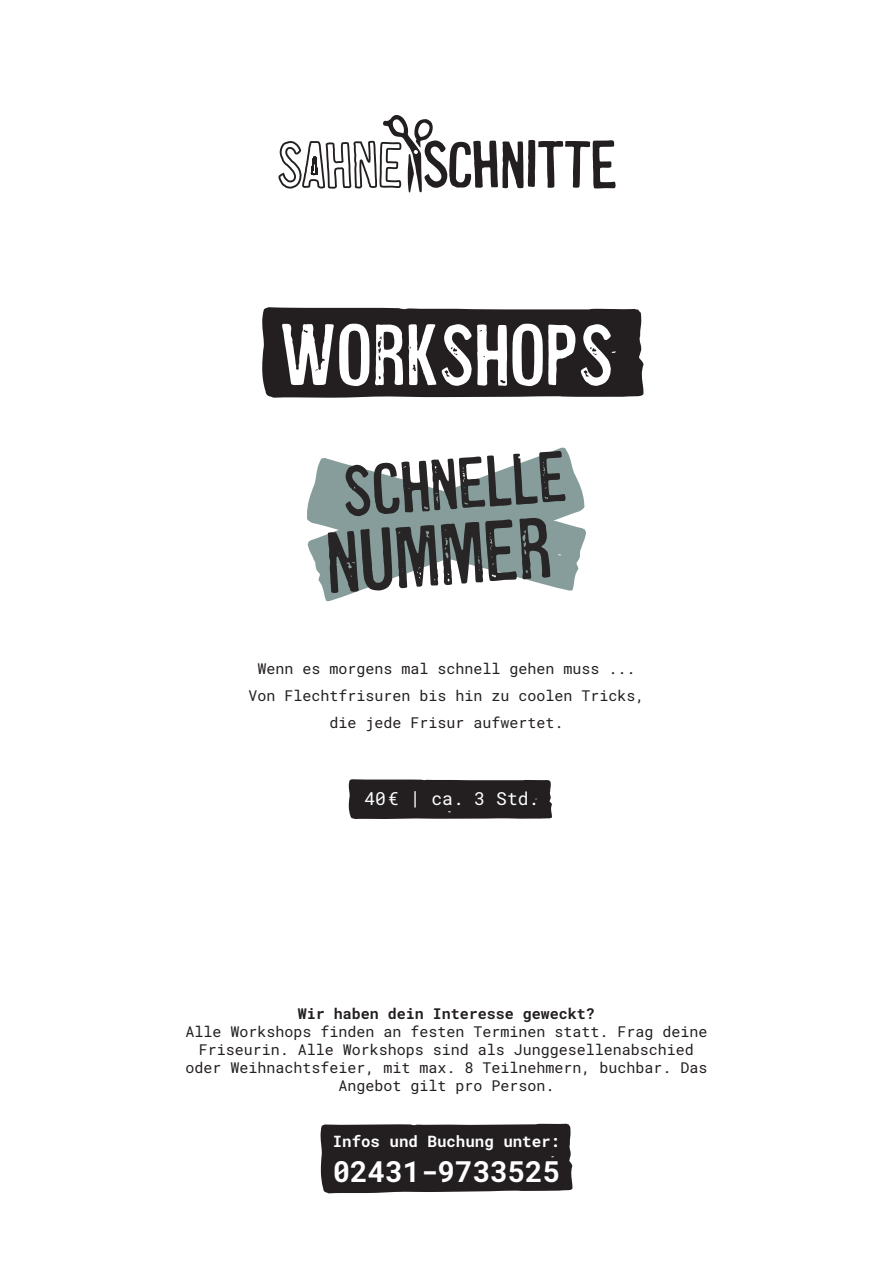
<style>
.page{position:relative;width:893px;height:1263px;background:#fff}
.page>*{position:absolute;margin:0;border:0;box-sizing:border-box;transform-origin:0 0}
.t1{font:90px "Coldsmith Pro";color:#fff}
.t2{font:90px "Coldsmith Pro";color:#282526}
.t3{font:75px "Coldsmith Pro";color:#282526}
.t4{font:29.1px "Roboto Mono";color:#fff}
.t5{font:18px "Roboto Mono";color:#fff}
.t6{font:15.75px "Roboto Mono";color:#fff}
.t7{font:15px/18px "Roboto Mono";color:#231f20;text-align:center}
</style>
<div class="page">
<div style="left:262px;top:307px;width:381px;height:91px;background:#231f20"></div>
<svg style="left:307px;top:447px;width:279px;height:155px"></svg>
<svg style="left:278px;top:115px;width:338px;height:77px"></svg>
<svg style="left:349px;top:779px;width:203px;height:40px;background:#2b2728"></svg>
<div style="left:321px;top:1124px;width:251px;height:69px;background:#231f20"></div>
<h1 class="t1" style="left:279px;top:307px;width:336px">WORKSHOPS</h1>
<h2 class="t3" style="left:340px;top:452px;width:226px;rotate:-4deg">SCHNELLE</h2>
<h1 class="t2" style="left:323px;top:515px;width:227px;rotate:-4deg">NUMMER</h1>
<p class="t7" style="left:248px;top:655px;width:398px;line-height:27px">Wenn es morgens mal schnell gehen muss ...<br>Von Flechtfrisuren bis hin zu coolen Tricks, die jede Frisur aufwertet.</p>
<p class="t5" style="left:364px;top:786px;width:177px">40€ | ca. 3 Std.</p>
<p class="t7" style="left:185px;top:1004px;width:524px">Wir haben dein Interesse geweckt?<br>Alle Workshops finden an festen Terminen statt. Frag deine Friseurin. Alle Workshops sind als Junggesellenabschied oder Weihnachtsfeier, mit max. 8 Teilnehmern, buchbar. Das Angebot gilt pro Person.</p>
<p class="t6" style="left:333px;top:1130px;width:229px">Infos und Buchung unter:</p>
<h3 class="t4" style="left:333px;top:1151px;width:229px">02431-9733525</h3>
</div>
